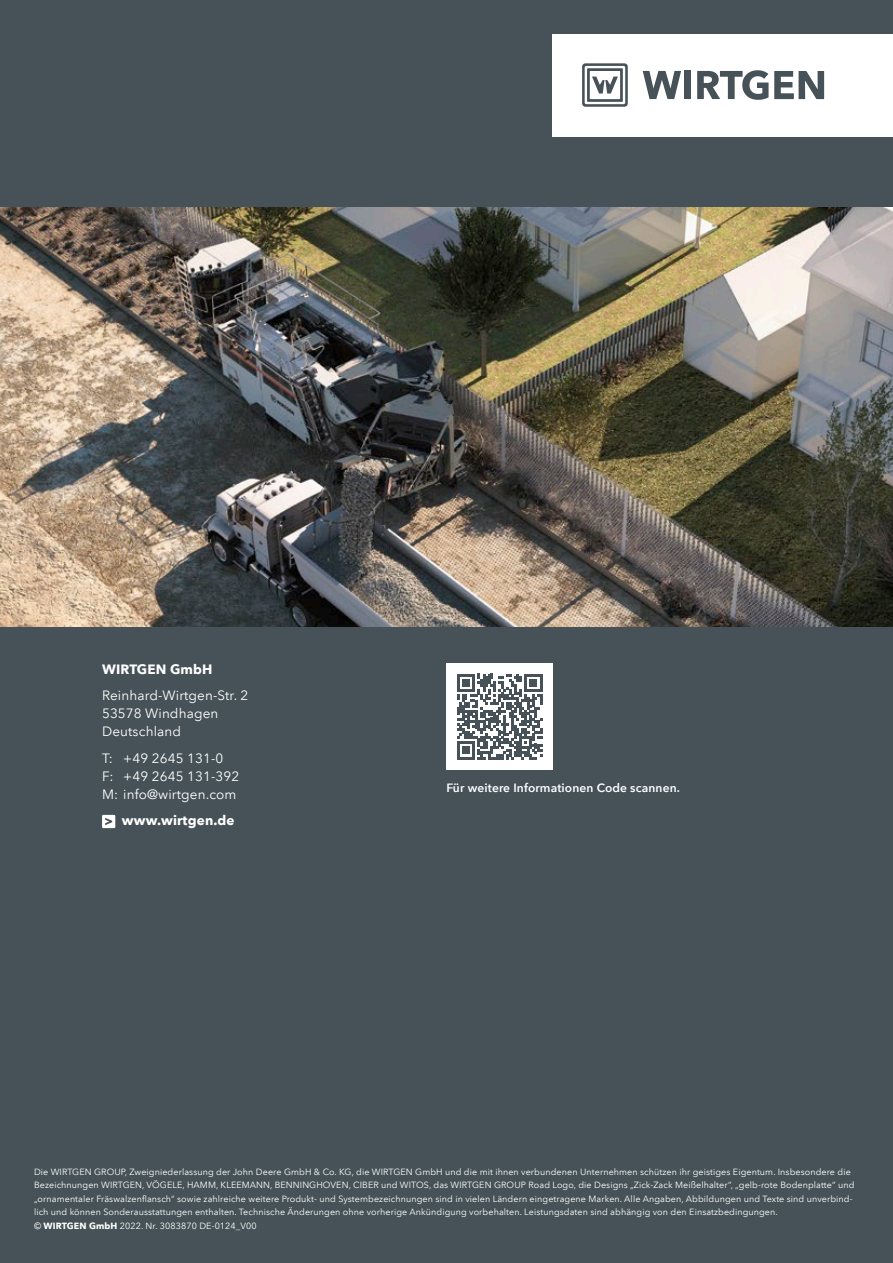
<style>
.page{position:relative;width:893px;height:1263px;background:#465257}
.page>*{position:absolute;margin:0;border:0;box-sizing:border-box;transform-origin:0 0}
.t1{font:13.5px/18px "Avenir Next LT Pro";letter-spacing:.01em;color:#fff}
.t2{font:700 13.5px "Avenir Next LT Pro";letter-spacing:.01em;color:#fff}
.t3{font:600 12px "Avenir Next LT Pro";letter-spacing:.01em;color:#fff}
.t4{font:9px/13.5px "Avenir Next LT Pro";letter-spacing:.01em;color:#fff}
.s1{font-weight:700}
</style>
<div class="page">
<img style="left:0;top:207px;width:893px;height:419px">
<div style="left:446px;top:663px;width:107px;height:107px;background:#fff"></div>
<svg style="left:457px;top:674px;width:85px;height:85px"></svg>
<svg style="left:102px;top:815px;width:13px;height:13px"></svg>
<div style="left:553px;top:34px;width:340px;height:102px;background:#fff"></div>
<svg style="left:643px;top:71px;width:38px;height:28px"></svg>
<div style="left:684px;top:71px;width:7px;height:28px;background:#465257"></div>
<svg style="left:697px;top:70px;width:71px;height:30px"></svg>
<svg style="left:774px;top:71px;width:50px;height:28px"></svg>
<svg style="left:582px;top:63px;width:46px;height:44px"></svg>
<h1 class="t2" style="left:102px;top:661px;width:112px">WIRTGEN GmbH</h1>
<h1 class="t1" style="left:102px;top:686px;width:148px">Reinhard-Wirtgen-Str. 2<br>53578 Windhagen<br>Deutschland</h1>
<h1 class="t1" style="left:102px;top:749px;width:139px">T: +49 2645 131-0<br>F: +49 2645 131-392<br>M: info@wirtgen.com</h1>
<h1 class="t2" style="left:122px;top:812px;width:114px">www.wirtgen.de</h1>
<h2 class="t3" style="left:446px;top:780px;width:235px">Für weitere Informationen Code scannen.</h2>
<p class="t4" style="left:34px;top:1165px;width:822px">Die WIRTGEN GROUP, Zweigniederlassung der John Deere GmbH &amp; Co. KG, die WIRTGEN GmbH und die mit ihnen verbundenen Unternehmen schützen ihr geistiges Eigentum. Insbesondere die Bezeichnungen WIRTGEN, VÖGELE, HAMM, KLEEMANN, BENNINGHOVEN, CIBER und WITOS, das WIRTGEN GROUP Road Logo, die Designs „Zick-Zack Meißelhalter“, „gelb-rote Bodenplatte“ und „ornamentaler Fräswalzenflansch“ sowie zahlreiche weitere Produkt- und Systembezeichnungen sind in vielen Ländern eingetragene Marken. Alle Angaben, Abbildungen und Texte sind unverbind&shy;lich und können Sonderausstattungen enthalten. Technische Änderungen ohne vorherige Ankündigung vorbehalten. Leistungsdaten sind abhängig von den Einsatzbedingungen.<br>© <span class="s1">WIRTGEN GmbH</span> 2022. Nr. 3083870 DE-0124_V00</p>
</div>
